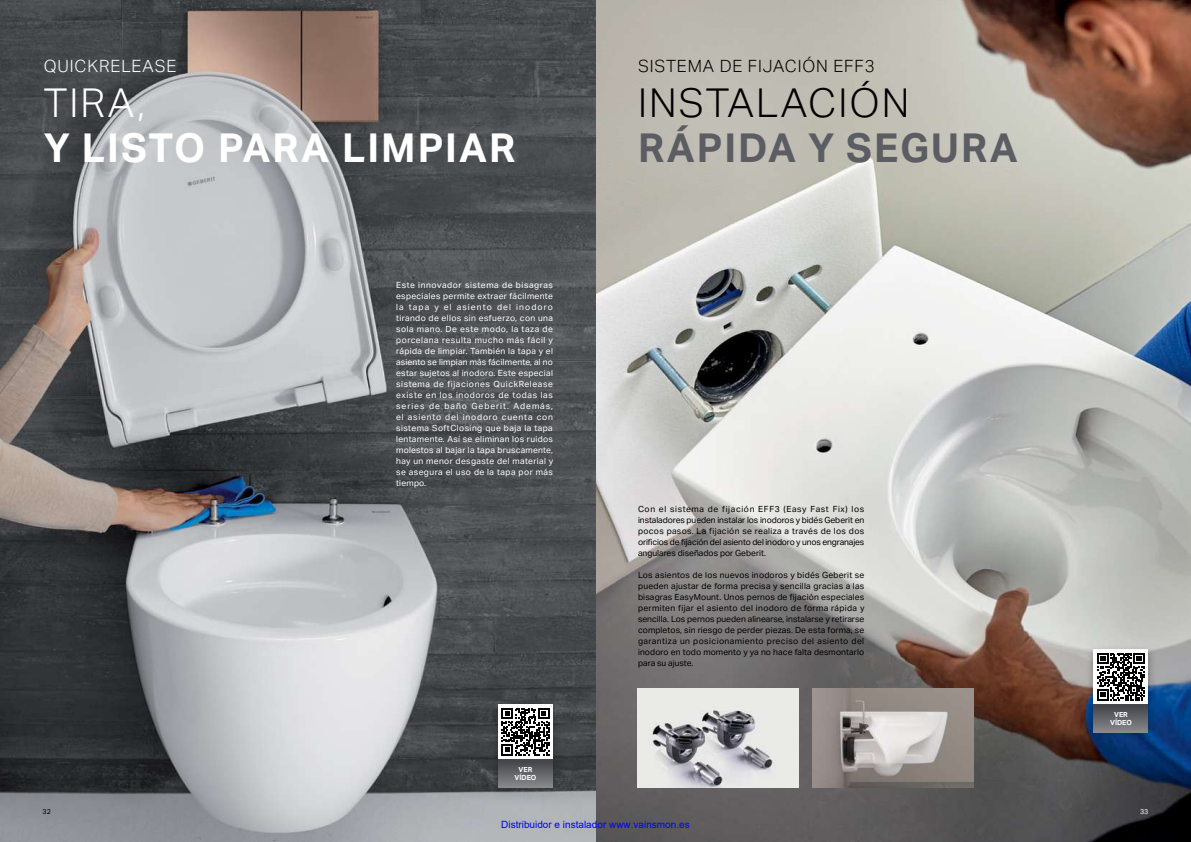
<style>
.page{position:relative;width:1191px;height:842px;background:#fff}
.page>*{position:absolute;margin:0;border:0;box-sizing:border-box;transform-origin:0 0}
.t1{font:700 40px "Aktiv Grotesk Geberit";letter-spacing:.05em;color:#fff}
.t2{font:700 40px "Aktiv Grotesk Geberit";letter-spacing:.05em;color:#5b5d63}
.t3{font:300 40px "Aktiv Grotesk Geberit";letter-spacing:.05em;color:#000}
.t4{font:300 40px "Aktiv Grotesk Geberit";color:#fff}
.t5{font:300 17px "Aktiv Grotesk Geberit";letter-spacing:.05em;color:#000}
.t6{font:300 17px "Aktiv Grotesk Geberit";letter-spacing:.05em;color:#fff}
.t7{font:10px "Arial";color:#00f}
.t8{font:8.5px/11px "Aktiv Grotesk Geberit";color:#000;text-align:justify}
.t9{font:8.5px/11px "Aktiv Grotesk Geberit";letter-spacing:.045em;color:#fff;text-align:justify}
.t10{font:700 7px/8.4px "Aktiv Grotesk Geberit";color:#fff;text-align:center}
.t11{font:7px "Aktiv Grotesk Geberit";color:#000}
.t12{font:7px "Aktiv Grotesk Geberit";color:#fff}
</style>
<div class="page">
<img style="left:0;top:0;width:1191px;height:842px">
<img style="left:638px;top:688px;width:160px;height:99px">
<img style="left:813px;top:688px;width:160px;height:99px">
<div style="left:490px;top:700px;width:71px;height:95px;background:#000;opacity:.3"></div>
<div style="left:498px;top:704px;width:55px;height:79px;background:#fff"></div>
<svg style="left:501px;top:708px;width:48px;height:47px"></svg>
<div style="left:498px;top:759px;width:55px;height:28px;background:linear-gradient(to bottom,#3f4046,#838588)"></div>
<div style="left:1085px;top:645px;width:71px;height:95px;background:#000;opacity:.3"></div>
<div style="left:1093px;top:649px;width:55px;height:79px;background:#fff"></div>
<svg style="left:1097px;top:653px;width:47px;height:47px"></svg>
<div style="left:1093px;top:704px;width:55px;height:28px;background:linear-gradient(to bottom,#3f4046,#838588)"></div>
<h2 class="t6" style="left:44px;top:56px;width:134px">QUICKRELEASE</h2>
<h1 class="t4" style="left:44px;top:80px;width:103px">TIRA,</h1>
<h1 class="t1" style="left:44px;top:123px;width:473px">Y LISTO PARA LIMPIAR</h1>
<p class="t9" style="left:396px;top:279px;width:158px">Este innovador sistema de bisagras especiales permite extraer fácilmente la tapa y el asiento del inodoro tirando de ellos sin esfuerzo, con una sola mano. De este modo, la taza de porcelana resulta mucho más fácil y rápida de limpiar. También la tapa y el asiento se limpian más fácilmente, al no estar sujetos al inodoro. Este especial sistema de fijaciones QuickRelease existe en los inodoros de todas las series de baño Geberit. Además, el asiento del inodoro cuenta con sistema SoftClosing que baja la tapa lentamente. Así se eliminan los ruidos molestos al bajar la tapa bruscamente, hay un menor desgaste del material y se asegura el uso de la tapa por más tiempo.</p>
<p class="t10" style="left:514px;top:765px;width:23px">VER<br>VÍDEO</p>
<h2 class="t5" style="left:638px;top:56px;width:238px">SISTEMA DE FIJACIÓN EFF3</h2>
<h1 class="t3" style="left:638px;top:80px;width:273px">INSTALACIÓN</h1>
<h1 class="t2" style="left:638px;top:123px;width:381px">RÁPIDA Y SEGURA</h1>
<p class="t8" style="left:638px;top:504px;width:228px">Con el sistema de fijación EFF3 (Easy Fast Fix) los instaladores pueden instalar los inodoros y bidés Geberit en pocos pasos. La fijación se realiza a través de los dos orificios de fijación del asiento del inodoro y unos engranajes angulares diseñados por Geberit.</p>
<p class="t8" style="left:638px;top:570px;width:228px">Los asientos de los nuevos inodoros y bidés Geberit se pueden ajustar de forma precisa y sencilla gracias a las bisagras EasyMount. Unos pernos de fijación especiales permiten fijar el asiento del inodoro de forma rápida y sencilla. Los pernos pueden alinearse, instalarse y retirarse completos, sin riesgo de perder piezas. De esta forma, se garantiza un posicionamiento preciso del asiento del inodoro en todo momento y ya no hace falta desmontarlo para su ajuste.</p>
<p class="t10" style="left:1110px;top:710px;width:23px">VER<br>VÍDEO</p>
<p class="t11" style="left:43px;top:807px;width:10px">32</p>
<p class="t12" style="left:1140px;top:807px;width:10px">33</p>
<p class="t7" style="left:501px;top:818px;width:190px">Distribuidor e instalador www.vainsmon.es</p>
</div>
